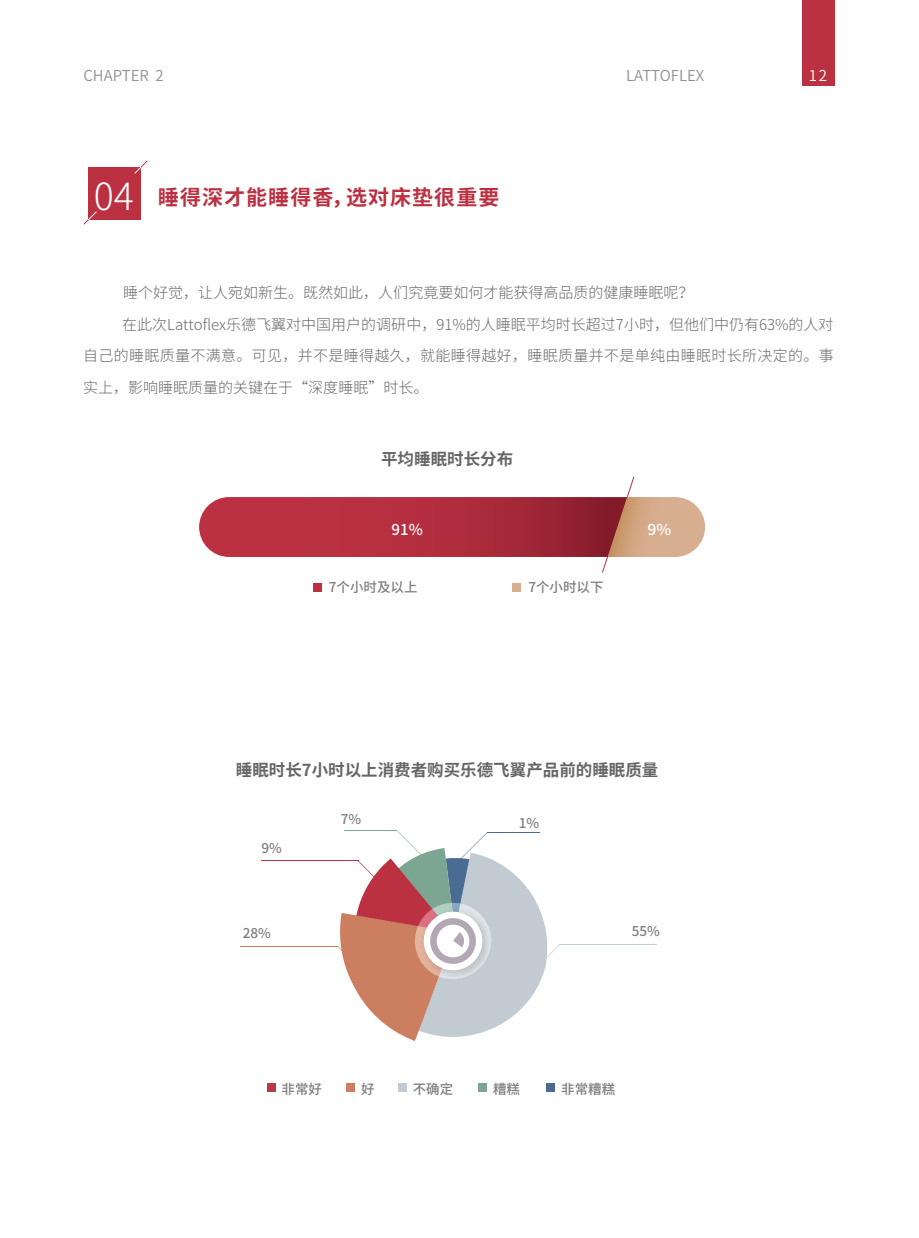
<style>
.page{position:relative;width:919px;height:1238px;background:#fff}
.page>*{position:absolute;margin:0;border:0;box-sizing:border-box;transform-origin:0 0}
.t1{font:300 37.5px "Source Han Sans CN";color:#fff}
.t2{font:700 21px "Source Han Sans CN";letter-spacing:.05em;color:#bb3142}
.t3{font:700 16.5px "Source Han Sans CN";color:#666}
.t4{font:300 15px "Source Han Sans CN";color:#686868}
.t5{font:300 15px "Source Han Sans CN";letter-spacing:.02em;color:#686868}
.t6{font:15px "Source Han Sans CN";color:#938f8f}
.t7{font:500 15px "Source Han Sans CN";color:#fff}
.t8{font:15px "Source Han Sans CN";color:#fff}
.t9{font:500 15px "Source Han Sans CN";color:#fff;scale:1.05 1}
.t10{font:500 13.5px "Source Han Sans CN";color:#7e7e7f}
</style>
<div class="page">
<div style="left:801px;top:0;width:33px;height:86px;background:#bb3142"></div>
<div style="left:88px;top:167px;width:53px;height:53px;background:#bb3142"></div>
<svg style="left:134px;top:160px;width:14px;height:14px"></svg>
<svg style="left:83px;top:211px;width:14px;height:14px"></svg>
<svg style="left:199px;top:476px;width:506px;height:97px"></svg>
<div style="left:313px;top:583px;width:8px;height:8px;background:#bb3142"></div>
<div style="left:512px;top:583px;width:8px;height:8px;background:#d8ad90"></div>
<div style="left:267px;top:1083px;width:9px;height:8px;background:#b7374b"></div>
<div style="left:346px;top:1083px;width:9px;height:8px;background:#cc7e60"></div>
<div style="left:398px;top:1082px;width:8px;height:9px;background:#c1cbd1"></div>
<div style="left:478px;top:1083px;width:9px;height:8px;background:#7ca692"></div>
<div style="left:546px;top:1082px;width:9px;height:9px;background:#4a6c93"></div>
<hr style="left:240px;top:946px;width:98px;height:1px;background:#cc7e60">
<hr style="left:261px;top:860px;width:97px;height:1px;background:#bb3142">
<hr style="left:559px;top:944px;width:98px;height:1px;background:#c1cbd1">
<svg style="left:338px;top:830px;width:222px;height:210px"></svg>
<p class="t6" style="left:83px;top:67px;width:82px">CHAPTER 2</p>
<p class="t6" style="left:626px;top:67px;width:80px">LATTOFLEX</p>
<p class="t8" style="left:808px;top:67px;width:19px">12</p>
<h1 class="t1" style="left:94px;top:175px;width:42px">04</h1>
<h2 class="t2" style="left:158px;top:185px;width:343px">睡得深才能睡得香，选对床垫很重要</h2>
<p class="t4" style="left:123px;top:284px;width:572px">睡个好觉，让人宛如新生。既然如此，人们究竟要如何才能获得高品质的健康睡眠呢？</p>
<p class="t4" style="left:122px;top:316px;width:712px">在此次Lattoflex乐德飞翼对中国用户的调研中，91%的人睡眠平均时长超过7小时，但他们中仍有63%的人对</p>
<p class="t5" style="left:83px;top:347px;width:752px">自己的睡眠质量不满意。可见，并不是睡得越久，就能睡得越好，睡眠质量并不是单纯由睡眠时长所决定的。事</p>
<p class="t4" style="left:83px;top:379px;width:347px">实上，影响睡眠质量的关键在于“深度睡眠”时长。</p>
<p class="t3" style="left:381px;top:449px;width:133px">平均睡眠时长分布</p>
<p class="t7" style="left:391px;top:521px;width:33px">91%</p>
<p class="t9" style="left:647px;top:521px;width:24px">9%</p>
<p class="t10" style="left:329px;top:579px;width:90px">7个小时及以上</p>
<p class="t10" style="left:528px;top:579px;width:77px">7个小时以下</p>
<p class="t3" style="left:236px;top:760px;width:424px">睡眠时长7小时以上消费者购买乐德飞翼产品前的睡眠质量</p>
<p class="t10" style="left:341px;top:811px;width:22px">7%</p>
<p class="t10" style="left:518px;top:815px;width:22px">1%</p>
<p class="t10" style="left:261px;top:840px;width:22px">9%</p>
<p class="t10" style="left:243px;top:925px;width:30px">28%</p>
<p class="t10" style="left:631px;top:923px;width:30px">55%</p>
<p class="t10" style="left:281px;top:1080px;width:42px">非常好</p>
<p class="t10" style="left:361px;top:1080px;width:15px">好</p>
<p class="t10" style="left:412px;top:1080px;width:42px">不确定</p>
<p class="t10" style="left:493px;top:1080px;width:28px">糟糕</p>
<p class="t10" style="left:561px;top:1080px;width:55px">非常糟糕</p>
</div>
